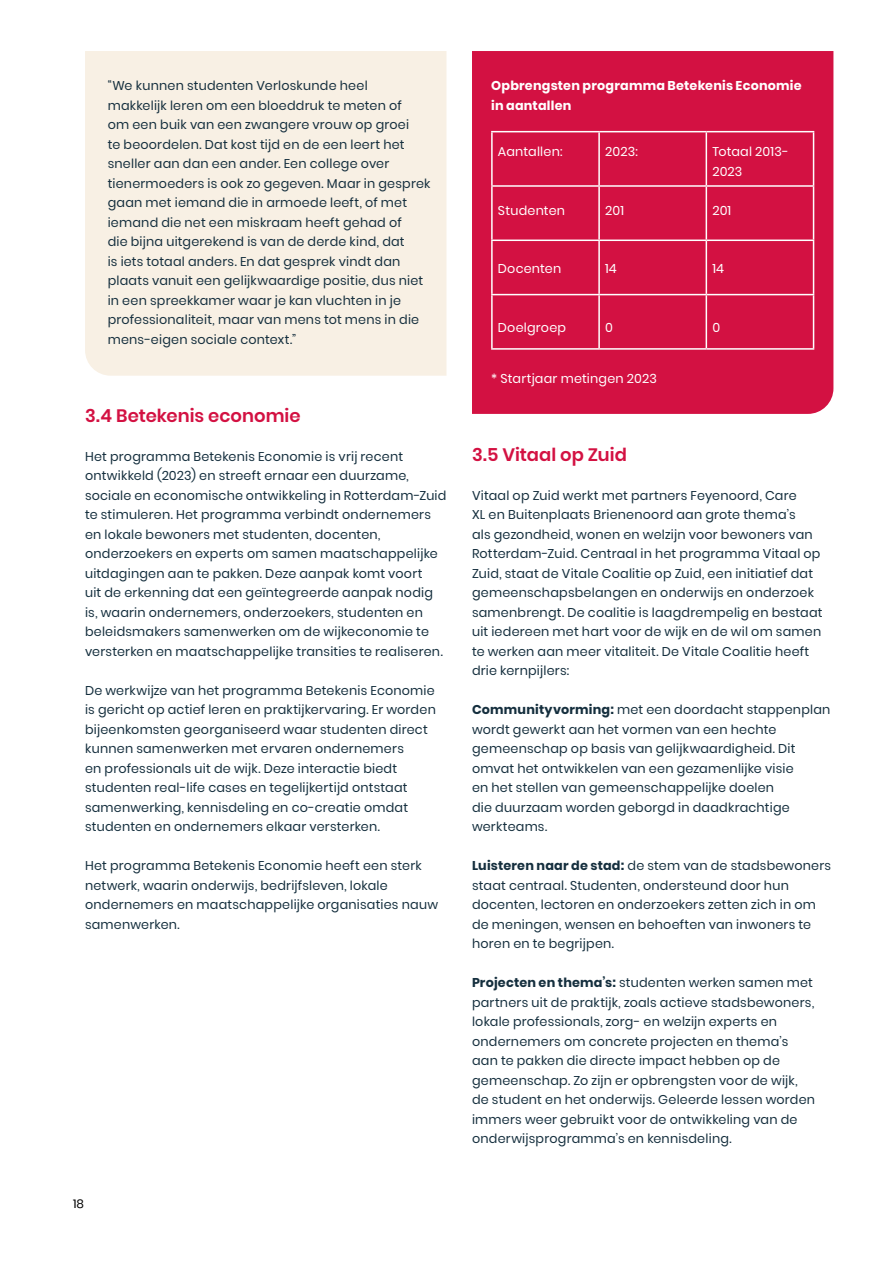
<style>
.page{position:relative;width:893px;height:1263px;background:#fff}
.page>*{position:absolute;margin:0;border:0;box-sizing:border-box;transform-origin:0 0}
.t1{font:600 18px "Poppins";color:#d31142}
.t2{font:12.75px/19.5px "Poppins";letter-spacing:.015em;color:#152f3e}
.t3{font:12.75px/19.5px "Poppins";letter-spacing:.015em;color:#fff}
.t4{font:700 12.75px/19.5px "Poppins";letter-spacing:.015em;color:#fff}
.t5{font:12px "Poppins";color:#000}
.s1{font-weight:700}
</style>
<div class="page">
<div style="left:472px;top:51px;width:361px;height:363px;background:#d31142"></div>
<hr style="left:491px;top:131px;width:108px;height:1px;background:#fff">
<hr style="left:491px;top:132px;width:2px;height:53px;background:#fff">
<hr style="left:599px;top:131px;width:107px;height:1px;background:#fff">
<hr style="left:598px;top:132px;width:2px;height:53px;background:#fff">
<hr style="left:706px;top:131px;width:108px;height:1px;background:#fff">
<hr style="left:706px;top:132px;width:1px;height:53px;background:#fff">
<hr style="left:813px;top:132px;width:1px;height:53px;background:#fff">
<hr style="left:491px;top:185px;width:108px;height:2px;background:#fff">
<hr style="left:491px;top:187px;width:2px;height:53px;background:#fff">
<hr style="left:599px;top:185px;width:107px;height:2px;background:#fff">
<hr style="left:598px;top:187px;width:2px;height:53px;background:#fff">
<hr style="left:706px;top:185px;width:108px;height:2px;background:#fff">
<hr style="left:706px;top:187px;width:1px;height:53px;background:#fff">
<hr style="left:813px;top:187px;width:1px;height:53px;background:#fff">
<hr style="left:491px;top:240px;width:108px;height:1px;background:#fff">
<hr style="left:491px;top:241px;width:2px;height:53px;background:#fff">
<hr style="left:599px;top:240px;width:107px;height:1px;background:#fff">
<hr style="left:598px;top:241px;width:2px;height:53px;background:#fff">
<hr style="left:706px;top:240px;width:108px;height:1px;background:#fff">
<hr style="left:706px;top:241px;width:1px;height:53px;background:#fff">
<hr style="left:813px;top:241px;width:1px;height:53px;background:#fff">
<hr style="left:706px;top:294px;width:108px;height:1px;background:#fff">
<hr style="left:813px;top:295px;width:1px;height:53px;background:#fff">
<hr style="left:706px;top:348px;width:108px;height:2px;background:#fff">
<hr style="left:491px;top:294px;width:108px;height:1px;background:#fff">
<hr style="left:491px;top:295px;width:2px;height:53px;background:#fff">
<hr style="left:599px;top:294px;width:107px;height:1px;background:#fff">
<hr style="left:598px;top:295px;width:2px;height:53px;background:#fff">
<hr style="left:706px;top:295px;width:1px;height:53px;background:#fff">
<hr style="left:491px;top:348px;width:108px;height:2px;background:#fff">
<hr style="left:599px;top:348px;width:107px;height:2px;background:#fff">
<div style="left:85px;top:51px;width:361px;height:325px;background:#f8f0e4"></div>
<p class="t2" style="left:108px;top:76px;width:324px">“We kunnen studenten Verloskunde heel<br>makkelijk leren om een bloeddruk te meten of<br>om een buik van een zwangere vrouw op groei<br>te beoordelen. Dat kost tijd en de een leert het sneller aan dan een ander. Een college over tienermoeders is ook zo gegeven. Maar in gesprek gaan met iemand die in armoede leeft, of met iemand die net een miskraam heeft gehad of<br>die bijna uitgerekend is van de derde kind, dat<br>is iets totaal anders. En dat gesprek vindt dan plaats vanuit een gelijkwaardige positie, dus niet in een spreekkamer waar je kan vluchten in je professionaliteit, maar van mens tot mens in die mens-eigen sociale context.”</p>
<h1 class="t1" style="left:85px;top:405px;width:217px">3.4 Betekenis economie</h1>
<p class="t2" style="left:85px;top:446px;width:363px">Het programma Betekenis Economie is vrij recent ontwikkeld (2023) en streeft ernaar een duurzame, sociale en economische ontwikkeling in Rotterdam-Zuid te stimuleren. Het programma verbindt ondernemers en lokale bewoners met studenten, docenten, onderzoekers en experts om samen maatschappelijke uitdagingen aan te pakken. Deze aanpak komt voort<br>uit de erkenning dat een geïntegreerde aanpak nodig is, waarin ondernemers, onderzoekers, studenten en beleidsmakers samenwerken om de wijkeconomie te versterken en maatschappelijke transities te realiseren.</p>
<p class="t2" style="left:85px;top:680px;width:352px">De werkwijze van het programma Betekenis Economie is gericht op actief leren en praktijkervaring. Er worden bijeenkomsten georganiseerd waar studenten direct kunnen samenwerken met ervaren ondernemers<br>en professionals uit de wijk. Deze interactie biedt studenten real-life cases en tegelijkertijd ontstaat samenwerking, kennisdeling en co-creatie omdat studenten en ondernemers elkaar versterken.</p>
<p class="t2" style="left:85px;top:856px;width:354px">Het programma Betekenis Economie heeft een sterk netwerk, waarin onderwijs, bedrijfsleven, lokale ondernemers en maatschappelijke organisaties nauw samenwerken.</p>
<p class="t5" style="left:73px;top:1196px;width:13px">18</p>
<p class="t4" style="left:491px;top:76px;width:312px">Opbrengsten programma Betekenis Economie in aantallen</p>
<p class="t3" style="left:498px;top:142px;width:66px">Aantallen:</p>
<p class="t3" style="left:605px;top:142px;width:34px">2023:</p>
<p class="t3" style="left:712px;top:142px;width:78px">Totaal 2013-<br>2023</p>
<p class="t3" style="left:498px;top:200px;width:69px">Studenten</p>
<p class="t3" style="left:605px;top:200px;width:20px">201</p>
<p class="t3" style="left:712px;top:200px;width:20px">201</p>
<p class="t3" style="left:498px;top:259px;width:65px">Docenten</p>
<p class="t3" style="left:605px;top:259px;width:13px">14</p>
<p class="t3" style="left:712px;top:259px;width:13px">14</p>
<p class="t3" style="left:498px;top:317px;width:70px">Doelgroep</p>
<p class="t3" style="left:605px;top:317px;width:9px">0</p>
<p class="t3" style="left:712px;top:317px;width:9px">0</p>
<p class="t3" style="left:491px;top:368px;width:167px">* Startjaar metingen 2023</p>
<h1 class="t1" style="left:472px;top:444px;width:156px">3.5 Vitaal op Zuid</h1>
<p class="t2" style="left:472px;top:485px;width:352px">Vitaal op Zuid werkt met partners Feyenoord, Care<br>XL en Buitenplaats Brienenoord aan grote thema’s<br>als gezondheid, wonen en welzijn voor bewoners van Rotterdam-Zuid. Centraal in het programma Vitaal op Zuid, staat de Vitale Coalitie op Zuid, een initiatief dat gemeenschapsbelangen en onderwijs en onderzoek samenbrengt. De coalitie is laagdrempelig en bestaat uit iedereen met hart voor de wijk en de wil om samen te werken aan meer vitaliteit. De Vitale Coalitie heeft drie kernpijlers:</p>
<p class="t2" style="left:472px;top:700px;width:360px"><span class="s1">Communityvorming:</span> met een doordacht stappenplan wordt gewerkt aan het vormen van een hechte gemeenschap op basis van gelijkwaardigheid. Dit omvat het ontwikkelen van een gezamenlijke visie<br>en het stellen van gemeenschappelijke doelen<br>die duurzaam worden geborgd in daadkrachtige werkteams.</p>
<p class="t2" style="left:472px;top:856px;width:361px"><span class="s1">Luisteren naar de stad:</span> de stem van de stadsbewoners staat centraal. Studenten, ondersteund door hun docenten, lectoren en onderzoekers zetten zich in om de meningen, wensen en behoeften van inwoners te horen en te begrijpen.</p>
<p class="t2" style="left:472px;top:973px;width:345px"><span class="s1">Projecten en thema’s:</span> studenten werken samen met partners uit de praktijk, zoals actieve stadsbewoners, lokale professionals, zorg- en welzijn experts en ondernemers om concrete projecten en thema’s aan te pakken die directe impact hebben op de gemeenschap. Zo zijn er opbrengsten voor de wijk, de student en het onderwijs. Geleerde lessen worden immers weer gebruikt voor de ontwikkeling van de onderwijsprogramma’s en kennisdeling.</p>
</div>
